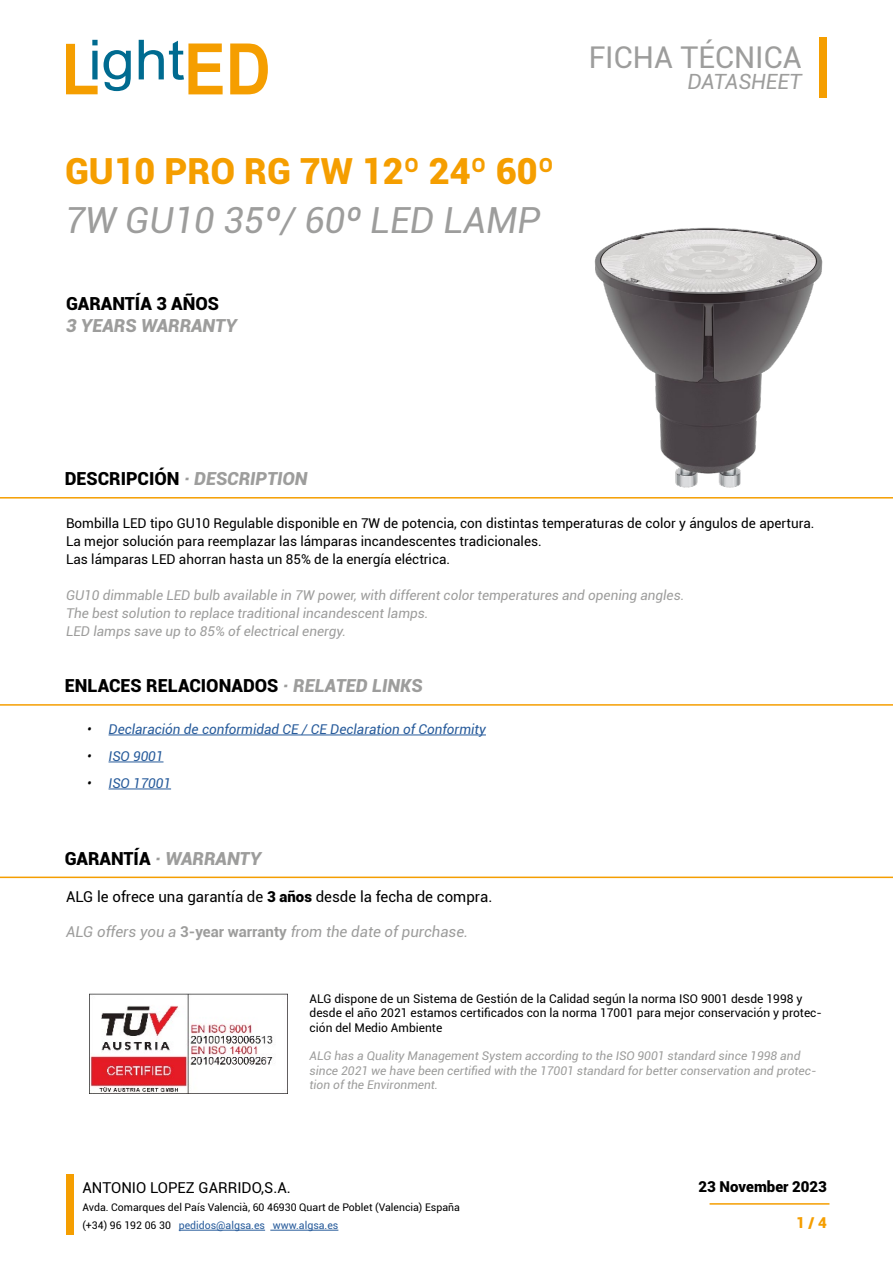
<style>
.page{position:relative;width:893px;height:1263px;background:#fff}
.page>*{position:absolute;margin:0;border:0;box-sizing:border-box;transform-origin:0 0}
.t1{font:900 36px "Roboto";color:#f59e00}
.t2{font:italic 36px "Roboto";color:#9d9d9c}
.t3{font:30px "Roboto";color:#9d9d9c}
.t4{font:italic 21px "Roboto";color:#9d9d9c}
.t5{font:italic 900 18px "Roboto";color:#9d9d9c}
.t6{font:900 18px "Roboto";color:#000}
.t7{font:15px "Roboto";color:#000}
.t8{font:italic 15px "Roboto";color:#9d9d9c}
.t9{font:900 15px "Roboto";color:#000}
.t10{font:900 15px "Roboto";color:#f59e00}
.t11{font:13.5px/18px "Roboto";color:#000}
.t12{font:italic 13.5px/18px "Roboto";color:#9d9d9c}
.t13{font:italic 13.5px "Roboto";color:#275b9b}
.t14{font:italic 12px/14.4px "Roboto";color:#9d9d9c}
.t15{font:12px/14.4px "Roboto";color:#000}
.t16{font:10.5px/18px "Roboto";color:#000}
.s1{font-style:normal;color:#000}
.s2{font-style:italic;color:#9d9d9c}
.s3{color:#000}
.s4{font-weight:900}
.s5{font-weight:700;font-style:normal}
.s6{color:#275b9b}
</style>
<div class="page">
<svg style="left:66px;top:40px;width:32px;height:54px"></svg>
<svg style="left:104px;top:50px;width:27px;height:41px"></svg>
<svg style="left:139px;top:40px;width:84px;height:54px"></svg>
<svg style="left:230px;top:44px;width:38px;height:50px"></svg>
<hr style="left:179px;top:1230px;width:86px;height:1px;background:#275b9b">
<hr style="left:270px;top:1230px;width:68px;height:1px;background:#275b9b">
<div style="left:819px;top:37px;width:8px;height:60px;background:#f59e00"></div>
<div style="left:66px;top:1175px;width:8px;height:60px;background:#f59e00"></div>
<hr style="left:710px;top:1203px;width:119px;height:2px;background:#f59e00">
<hr style="left:0;top:497px;width:893px;height:1px;background:#f59e00">
<hr style="left:0;top:704px;width:893px;height:2px;background:#f59e00">
<hr style="left:109px;top:735px;width:377px;height:1px;background:#275b9b">
<hr style="left:109px;top:762px;width:54px;height:1px;background:#275b9b">
<hr style="left:109px;top:789px;width:62px;height:1px;background:#275b9b">
<img style="left:89px;top:993px;width:198px;height:100px">
<hr style="left:0;top:876px;width:893px;height:2px;background:#f59e00">
<img style="left:552px;top:227px;width:322px;height:272px">
<h1 class="t1" style="left:65px;top:145px;width:491px">GU10 PRO RG 7W 12º 24º 60º</h1>
<h1 class="t2" style="left:65px;top:195px;width:477px">7W GU10 35º/ 60º LED LAMP</h1>
<h3 class="t6" style="left:66px;top:291px;width:155px">GARANTÍA 3 AÑOS</h3>
<h3 class="t5" style="left:66px;top:313px;width:172px">3 YEARS WARRANTY</h3>
<h2 class="t3" style="left:589px;top:36px;width:214px">FICHA TÉCNICA</h2>
<h3 class="t4" style="left:687px;top:67px;width:116px">DATASHEET</h3>
<h3 class="t5" style="left:65px;top:466px;width:244px"><span class="s1">DESCRIPCIÓN</span> · DESCRIPTION</h3>
<p class="t11" style="left:66px;top:513px;width:750px">Bombilla LED tipo GU10 Regulable disponible en 7W de potencia, con distintas temperaturas de color y ángulos de apertura.<br>La mejor solución para reemplazar las lámparas incandescentes tradicionales.<br>Las lámparas LED ahorran hasta un 85% de la energía eléctrica.</p>
<p class="t12" style="left:66px;top:585px;width:620px">GU10 dimmable LED bulb available in 7W power, with different color temperatures and opening angles.<br>The best solution to replace traditional incandescent lamps.<br>LED lamps save up to 85% of electrical energy.</p>
<h3 class="t6" style="left:65px;top:673px;width:359px">ENLACES RELACIONADOS <span class="s2">· RELATED LINKS</span></h3>
<p class="t13" style="left:87px;top:720px;width:400px"><span class="s3">•</span> Declaración de conformidad CE / CE Declaration of Conformity</p>
<p class="t13" style="left:87px;top:747px;width:78px"><span class="s3">•</span> ISO 9001</p>
<p class="t13" style="left:87px;top:774px;width:85px"><span class="s3">•</span> ISO 17001</p>
<h3 class="t5" style="left:65px;top:846px;width:198px"><span class="s1">GARANTÍA</span> · WARRANTY</h3>
<p class="t7" style="left:66px;top:886px;width:428px">ALG le ofrece una garantía de <span class="s4">3 años</span> desde la fecha de compra.</p>
<p class="t8" style="left:66px;top:921px;width:404px">ALG offers you a <span class="s5">3-year warranty</span> from the date of purchase.</p>
<p class="t15" style="left:310px;top:991px;width:514px">ALG dispone de un Sistema de Gestión de la Calidad según la norma ISO 9001 desde 1998 y desde el año 2021 estamos certificados con la norma 17001 para mejor conservación y protec&shy;ción del Medio Ambiente</p>
<p class="t14" style="left:310px;top:1048px;width:508px">ALG has a Quality Management System according to the ISO 9001 standard since 1998 and since 2021 we have been certified with the 17001 standard for better conservation and protec&shy;tion of the Environment.</p>
<p class="t7" style="left:82px;top:1177px;width:210px">ANTONIO LOPEZ GARRIDO,S.A.</p>
<p class="t16" style="left:82px;top:1198px;width:379px">Avda. Comarques del País Valencià, 60 46930 Quart de Poblet (Valencia) España (+34) 96 192 06 30 <span class="s6">pedidos@algsa.es www.algsa.es</span></p>
<p class="t9" style="left:698px;top:1176px;width:130px">23 November 2023</p>
<p class="t10" style="left:796px;top:1212px;width:32px">1 / 4</p>
</div>
